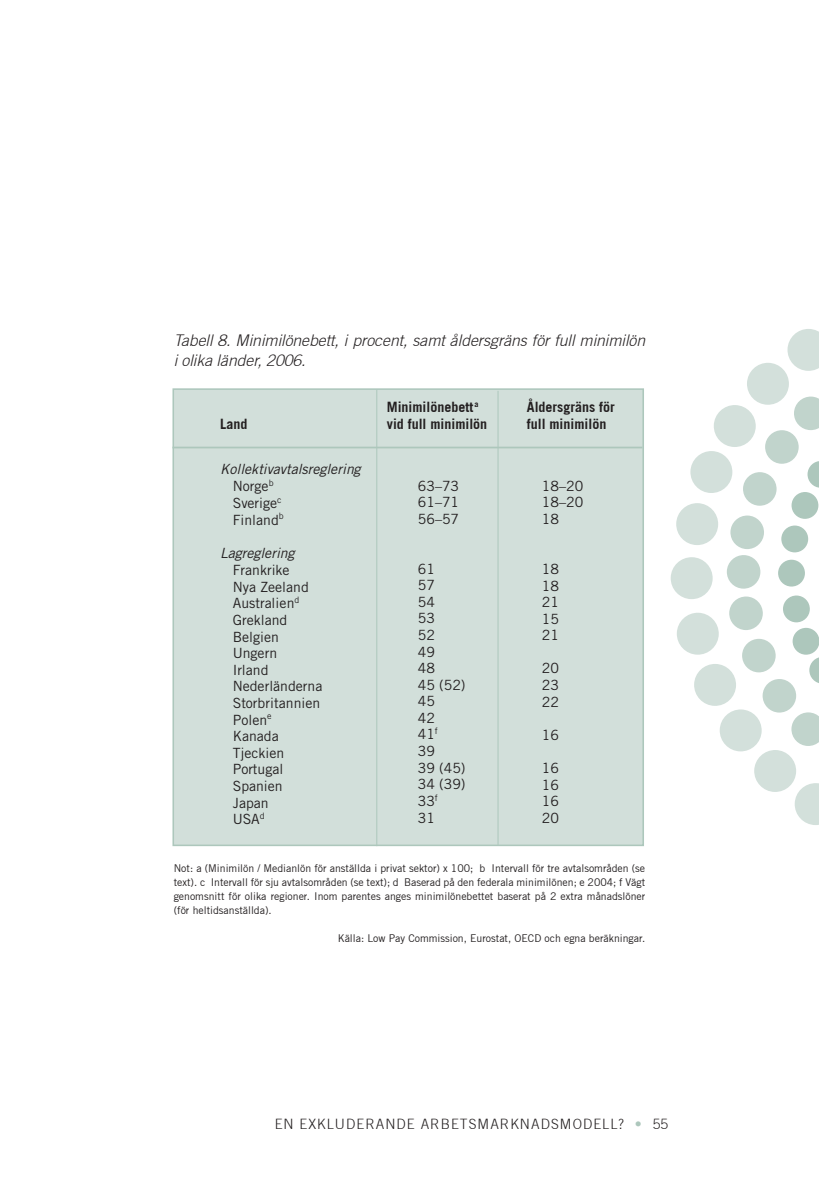
<style>
.page{position:relative;width:819px;height:1201px;background:#fff}
.page>*{position:absolute;margin:0;border:0;box-sizing:border-box;transform-origin:0 0}
.t1{font:italic 300 15.75px/20.1px "Trade Gothic";color:#231f20}
.t2{font:14px/16.6px "Trade Gothic Pro";color:#231f20;text-align:justify}
.t3{font:700 14px "Trade Gothic";color:#231f20}
.t4{font:italic 14px/16.8px "Trade Gothic Pro";color:#231f20}
.t5{font:300 14px "Trade Gothic";letter-spacing:.075em;color:#231f20}
.t6{font:10.5px/14px "Trade Gothic";color:#231f20;text-align:justify}
.s1{font-style:normal}
.s2{color:#adc7bc}
</style>
<div class="page">
<svg style="left:794px;top:783px;width:25px;height:42px"></svg>
<div style="left:753px;top:749px;width:43px;height:43px;background:#d3e0db;border-radius:50%"></div>
<div style="left:719px;top:709px;width:43px;height:42px;background:#d3e0db;border-radius:50%"></div>
<div style="left:693px;top:663px;width:43px;height:43px;background:#d3e0db;border-radius:50%"></div>
<div style="left:676px;top:612px;width:43px;height:43px;background:#d3e0db;border-radius:50%"></div>
<div style="left:670px;top:557px;width:43px;height:42px;background:#d3e0db;border-radius:50%"></div>
<div style="left:690px;top:451px;width:42px;height:42px;background:#d3e0db;border-radius:50%"></div>
<div style="left:676px;top:503px;width:42px;height:42px;background:#d3e0db;border-radius:50%"></div>
<div style="left:746px;top:362px;width:43px;height:43px;background:#d3e0db;border-radius:50%"></div>
<div style="left:713px;top:405px;width:43px;height:42px;background:#d3e0db;border-radius:50%"></div>
<svg style="left:787px;top:329px;width:32px;height:42px"></svg>
<svg style="left:791px;top:712px;width:28px;height:34px"></svg>
<div style="left:762px;top:678px;width:34px;height:34px;background:#c1d4cc;border-radius:50%"></div>
<div style="left:741px;top:638px;width:34px;height:34px;background:#c1d4cc;border-radius:50%"></div>
<div style="left:729px;top:596px;width:34px;height:34px;background:#c1d4cc;border-radius:50%"></div>
<div style="left:726px;top:555px;width:34px;height:34px;background:#c1d4cc;border-radius:50%"></div>
<div style="left:742px;top:472px;width:34px;height:34px;background:#c1d4cc;border-radius:50%"></div>
<div style="left:730px;top:515px;width:34px;height:34px;background:#c1d4cc;border-radius:50%"></div>
<svg style="left:794px;top:396px;width:25px;height:34px"></svg>
<div style="left:764px;top:430px;width:34px;height:34px;background:#c1d4cc;border-radius:50%"></div>
<svg style="left:809px;top:657px;width:10px;height:26px"></svg>
<div style="left:792px;top:627px;width:27px;height:28px;background:#adc7bc;border-radius:50%"></div>
<div style="left:782px;top:595px;width:28px;height:27px;background:#adc7bc;border-radius:50%"></div>
<div style="left:777px;top:559px;width:28px;height:27px;background:#adc7bc;border-radius:50%"></div>
<div style="left:791px;top:492px;width:27px;height:27px;background:#adc7bc;border-radius:50%"></div>
<div style="left:781px;top:525px;width:27px;height:27px;background:#adc7bc;border-radius:50%"></div>
<svg style="left:807px;top:461px;width:12px;height:27px"></svg>
<div style="left:172px;top:388px;width:472px;height:458px;background:#d2dfda;border:2px solid #adc7bc"></div>
<hr style="left:172px;top:446px;width:470px;height:2px;background:#adc7bc">
<hr style="left:497px;top:391px;width:1px;height:454px;background:#adc7bc">
<hr style="left:376px;top:389px;width:1px;height:457px;background:#adc7bc">
<h1 class="t1" style="left:174px;top:330px;width:473px">Tabell 8. Minimilönebett, i procent, samt åldersgräns för full minimilön i olika länder, 2006.</h1>
<h2 class="t3" style="left:387px;top:398px;width:93px">Minimilönebett <sup>a</sup></h2>
<h2 class="t3" style="left:527px;top:398px;width:89px">Åldersgräns för</h2>
<h2 class="t3" style="left:220px;top:416px;width:29px">Land</h2>
<h2 class="t3" style="left:387px;top:416px;width:102px">vid full minimilön</h2>
<h2 class="t3" style="left:527px;top:416px;width:81px">full minimilön</h2>
<h2 class="t4" style="left:233px;top:461px;width:129px;text-indent:-13px">Kollektivavtalsreglering<br><span class="s1">Norge</span><sup>b<br></sup><span class="s1">Sverige</span><sup>c<br></sup><span class="s1">Finland</span><sup>b</sup></h2>
<h2 class="t4" style="left:220px;top:544px;width:76px">Lagreglering</h2>
<h2 class="t2" style="left:233px;top:562px;width:91px;text-align:left">Frankrike<br>Nya Zeeland<br>Australien<sup>d<br></sup>Grekland<br>Belgien<br>Ungern<br>Irland<br>Nederländerna<br>Storbritannien<br>Polen<sup>e<br></sup>Kanada<br>Tjeckien<br>Portugal<br>Spanien<br>Japan<br>USA<sup>d</sup></h2>
<h2 class="t2" style="left:418px;top:477px;width:43px">63–73<br>61–71<br>56–57</h2>
<h2 class="t2" style="left:418px;top:560px;width:49px;text-align:left">61<br>57<br>54<br>53<br>52<br>49<br>48<br>45 (52)<br>45<br>42<br>41<sup>f<br></sup>39<br>39 (45)<br>34 (39)<br>33<sup>f<br></sup>31</h2>
<h2 class="t2" style="left:542px;top:477px;width:43px">18–20<br>18–20<br>18</h2>
<h2 class="t2" style="left:542px;top:560px;width:19px">18<br>18<br>21<br>15<br>21</h2>
<h2 class="t2" style="left:542px;top:660px;width:19px">20<br>23<br>22</h2>
<h2 class="t2" style="left:542px;top:726px;width:19px">16</h2>
<h2 class="t2" style="left:542px;top:759px;width:19px">16<br>16<br>16<br>20</h2>
<p class="t6" style="left:174px;top:861px;width:473px">Not: a (Minimilön / Medianlön för anställda i privat sektor) x 100; b Intervall för tre avtalsområden (se text). c Intervall för sju avtalsområden (se text); d Baserad på den federala minimilönen; e 2004; f Vägt genomsnitt för olika regioner. Inom parentes anges minimilönebettet baserat på 2 extra månadslöner (för heltidsanställda).</p>
<p class="t6" style="left:338px;top:931px;width:309px">Källa: Low Pay Commission, Eurostat, OECD och egna beräkningar.</p>
<h2 class="t5" style="left:275px;top:1115px;width:82px">EN EXKLUDERANDE</h2>
<h2 class="t5" style="left:420px;top:1115px;width:11px">ARBETSMARKNADSMODELL</h2>
<h2 class="t5" style="left:618px;top:1115px;width:51px">? <span class="s2">•</span> 55</h2>
</div>
